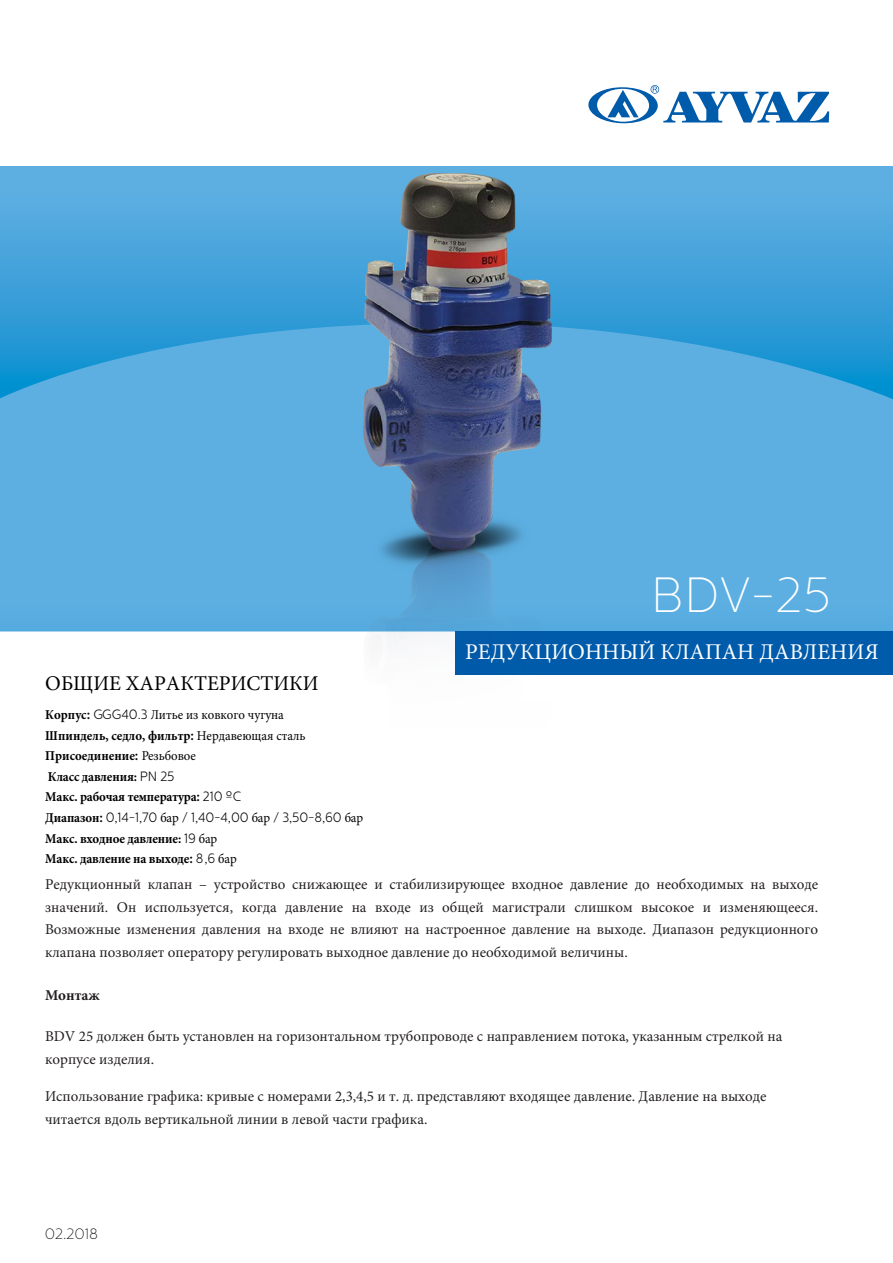
<style>
.page{position:relative;width:893px;height:1263px;background:#fff}
.page>*{position:absolute;margin:0;border:0;box-sizing:border-box;transform-origin:0 0}
.t1{font:100 49.35px "Centrale Sans";color:#fff}
.t2{font:22.5px "Minion Pro";color:#fff}
.t3{font:21px "Minion Pro";color:#000}
.t4{font:15px/22.5px "Minion Pro";color:#231f20}
.t5{font:100 15px "Centrale Sans";letter-spacing:-.005em;color:#000}
.t6{font:700 15px "Minion Pro";color:#231f20}
.t7{font:700 13.5px/20.5px "Minion Pro";letter-spacing:-.01em;color:#000;scale:.95 1}
.t8{font:300 13.5px "Centrale Sans";letter-spacing:-.01em;color:#000;scale:.95 1}
.s1{font-family:"Centrale Sans"}
.s2{font-family:"Centrale Sans";font-weight:300}
.s3{font-weight:400}
.s4{font-family:"Minion Pro";font-weight:700}
.s5{font-weight:700}
.s6{font-family:"Minion Pro";font-weight:400}
</style>
<div class="page">
<svg style="left:0;top:166px;width:893px;height:157px;background:#4ba6dc"></svg>
<svg style="left:0;top:323px;width:893px;height:308px;background:#56ace0"></svg>
<div style="left:456px;top:631px;width:437px;height:43px;background:#005baa"></div>
<svg style="left:588px;top:85px;width:241px;height:39px"></svg>
<img style="left:363px;top:174px;width:189px;height:501px">
<h1 class="t1" style="left:651px;top:567px;width:181px">BDV-25</h1>
<h2 class="t2" style="left:465px;top:636px;width:415px">РЕДУКЦИОННЫЙ КЛАПАН ДАВЛЕНИЯ</h2>
<h3 class="t3" style="left:45px;top:669px;width:275px">ОБЩИЕ ХАРАКТЕРИСТИКИ</h3>
<p class="t7" style="left:45px;top:704px;width:275px">Корпус<span class="s1">:</span> <span class="s2">GGG40.3</span> <span class="s3">Литье из ковкого чугуна </span>Шпиндель, седло, фильтр<span class="s1">:</span> <span class="s3">Нердавеющая сталь </span>Присоединение<span class="s1">:</span> <span class="s3">Резьбовое<br></span>Класс давления: <span class="s2">PN 25<br></span>Макс<span class="s1">.</span> рабочая температура<span class="s1">:</span> <span class="s2">210 ºC</span></p>
<p class="t8" style="left:45px;top:810px;width:336px"><span class="s4">Диапазон</span><span class="s5">:</span> 0,14-1,70 <span class="s6">бар</span> / 1,40-4,00 <span class="s6">бар</span> / 3,50-8,60 <span class="s6">бар</span></p>
<p class="t7" style="left:45px;top:828px;width:203px">Макс. входное давление: <span class="s2">19</span> <span class="s3">бар<br></span>Макс. давление на выходе<span class="s1">:</span> <span class="s2">8,6</span> <span class="s3">бар</span></p>
<p class="t4" style="left:45px;top:873px;width:775px;text-align:justify">Редукционный клапан – устройство снижающее и стабилизирующее входное давление до необходимых на выходе значений. Он используется, когда давление на входе из общей магистрали слишком высокое и изменяющееся.<br>Возможные изменения давления на входе не влияют на настроенное давление на выходе. Диапазон редукционного клапана позволяет оператору регулировать выходное давление до необходимой величины.</p>
<p class="t6" style="left:45px;top:985px;width:57px">Монтаж</p>
<p class="t4" style="left:45px;top:1025px;width:739px">BDV 25 должен быть установлен на горизонтальном трубопроводе с направлением потока, указанным стрелкой на корпусе изделия.</p>
<p class="t4" style="left:45px;top:1085px;width:723px">Использование графика: кривые с номерами 2,3,4,5 и т. д. представляют входящее давление. Давление на выходе читается вдоль вертикальной линии в левой части графика.</p>
<p class="t5" style="left:45px;top:1225px;width:55px">02.2018</p>
</div>
